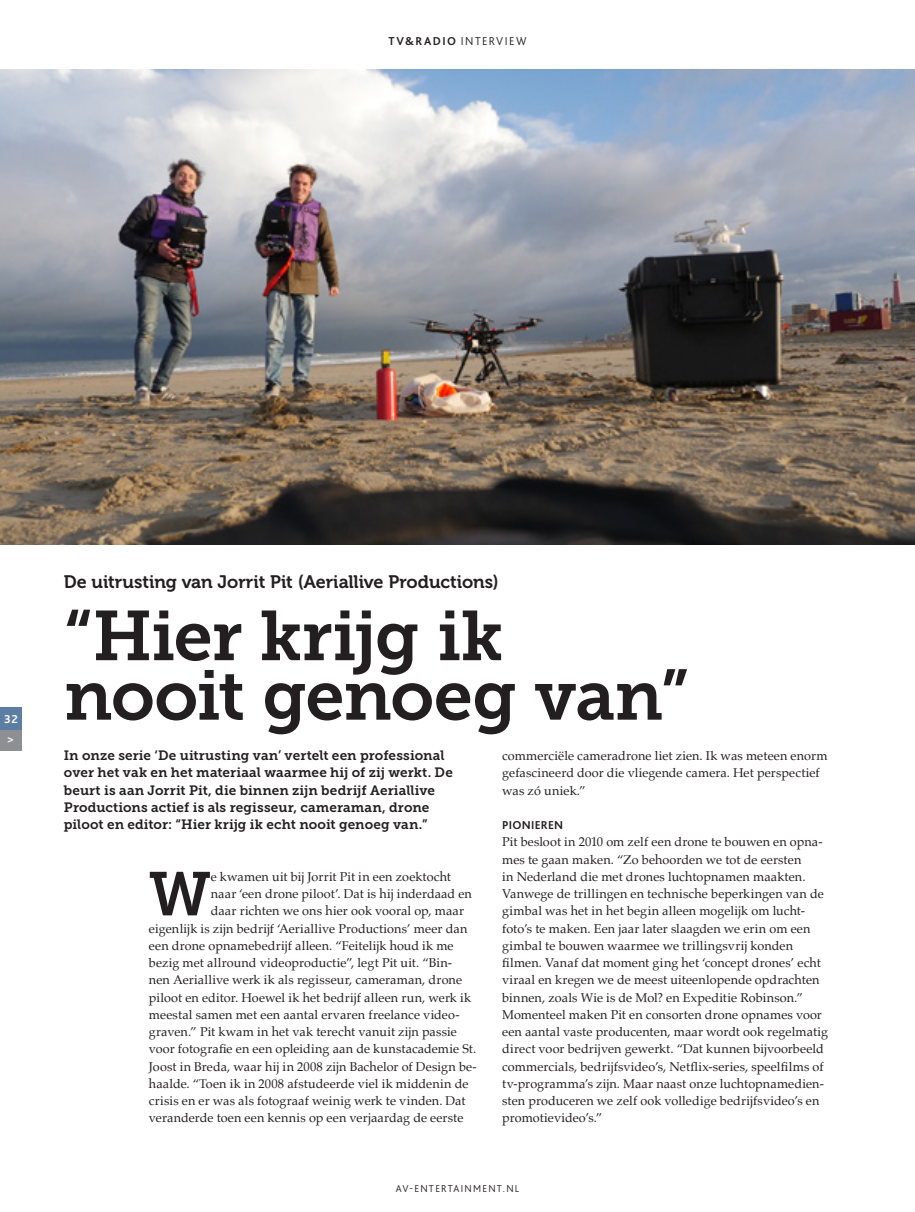
<style>
.page{position:relative;width:915px;height:1212px;background:#fff}
.page>*{position:absolute;margin:0;border:0;box-sizing:border-box;transform-origin:0 0}
.Hoodkop1{font:70.05px "Museo Slab 700";letter-spacing:-.02em;color:#231f20}
.platte_tekst_ini{font:61.35px "Museo Slab 700";color:#231f20}
.B16_kop{font:18px "Museo 700";letter-spacing:-.005em;color:#231f20}
.intro_tekst{font:13.5px/17.2px "Museo Slab 700";letter-spacing:.005em;color:#231f20}
.platte_tekst_ini-2{font:12.75px/17.2px "Palatino";letter-spacing:.005em;color:#231f20}
.platte_tekst{font:12.75px/17.2px "Palatino";letter-spacing:.01em;color:#231f20}
.kop_alinea{font:300 12px "Bliss 2";letter-spacing:.12em;color:#231f20}
.kop_alinea-2{font:700 12px "Bliss 2";letter-spacing:.02em;color:#231f20}
.kop_alinea-3{font:700 12px "Bliss 2";color:#fff}
.kop_alinea-4{font:300 10.5px "Bliss 2";letter-spacing:.125em;color:#231f20}
.s1{font-weight:700}
</style>
<div class="page">
<div style="left:0;top:728px;width:21px;height:22px;background:#8d8f92"></div>
<div style="left:0;top:707px;width:21px;height:22px;background:#5c7ea4"></div>
<img style="left:0;top:70px;width:914px;height:475px">
<p class="kop_alinea" style="left:388px;top:33px;width:139px"><span class="s1">TV&amp;RADIO</span> INTERVIEW</p>
<p class="kop_alinea-3" style="left:4px;top:711px;width:15px">32</p>
<p class="kop_alinea-3" style="left:7px;top:732px;width:8px">&gt;</p>
<p class="B16_kop" style="left:64px;top:571px;width:436px">De uitrusting van Jorrit Pit (Aeriallive Productions)</p>
<p class="Hoodkop1" style="left:64px;top:596px;width:441px">“Hier krijg ik</p>
<p class="Hoodkop1" style="left:64px;top:656px;width:626px">nooit genoeg van”</p>
<p class="intro_tekst" style="left:64px;top:747px;width:390px">In onze serie ‘De uitrusting van’ vertelt een professional over het vak en het materiaal waarmee hij of zij werkt. De beurt is aan Jorrit Pit, die binnen zijn bedrijf Aeriallive Productions actief is als regisseur, cameraman, drone</p>
<p class="intro_tekst" style="left:64px;top:816px;width:365px">piloot en editor: “Hier krijg ik echt nooit genoeg van.”</p>
<p class="platte_tekst_ini" style="left:149px;top:859px;width:63px">W</p>
<p class="platte_tekst_ini-2" style="left:211px;top:868px;width:242px">e kwamen uit bij Jorrit Pit in een zoektocht</p>
<p class="platte_tekst_ini-2" style="left:211px;top:885px;width:262px">naar ‘een drone piloot’. Dat is hij inderdaad en</p>
<p class="platte_tekst_ini-2" style="left:211px;top:902px;width:255px">daar richten we ons hier ook vooral op, maar</p>
<p class="platte_tekst_ini-2" style="left:149px;top:919px;width:320px">eigenlijk is zijn bedrijf ‘Aeriallive Productions’ meer dan</p>
<p class="platte_tekst_ini-2" style="left:149px;top:937px;width:306px">een drone opnamebedrijf alleen. “Feitelijk houd ik me</p>
<p class="platte_tekst_ini-2" style="left:149px;top:954px;width:304px">bezig met allround videoproductie”, legt Pit uit. “Bin-</p>
<p class="platte_tekst_ini-2" style="left:149px;top:971px;width:314px">nen Aeriallive werk ik als regisseur, cameraman, drone</p>
<p class="platte_tekst_ini-2" style="left:149px;top:988px;width:323px">piloot en editor. Hoewel ik het bedrijf alleen run, werk ik</p>
<p class="platte_tekst_ini-2" style="left:149px;top:1006px;width:312px">meestal samen met een aantal ervaren freelance video-</p>
<p class="platte_tekst_ini-2" style="left:149px;top:1023px;width:309px">graven.” Pit kwam in het vak terecht vanuit zijn passie</p>
<p class="platte_tekst_ini-2" style="left:149px;top:1040px;width:328px">voor fotografie en een opleiding aan de kunstacademie St.</p>
<p class="platte_tekst_ini-2" style="left:149px;top:1057px;width:329px">Joost in Breda, waar hij in 2008 zijn Bachelor of Design be-</p>
<p class="platte_tekst_ini-2" style="left:149px;top:1075px;width:321px">haalde. “Toen ik in 2008 afstudeerde viel ik middenin de</p>
<p class="platte_tekst_ini-2" style="left:149px;top:1092px;width:318px">crisis en er was als fotograaf weinig werk te vinden. Dat</p>
<p class="platte_tekst_ini-2" style="left:149px;top:1109px;width:316px">veranderde toen een kennis op een verjaardag de eerste</p>
<p class="platte_tekst_ini-2" style="left:502px;top:747px;width:327px">commerciële cameradrone liet zien. Ik was meteen enorm gefascineerd door die vliegende camera. Het perspectief was zó uniek.”</p>
<p class="kop_alinea-2" style="left:502px;top:818px;width:63px">PIONIEREN</p>
<p class="platte_tekst" style="left:502px;top:833px;width:327px">Pit besloot in 2010 om zelf een drone te bouwen en opna&shy;mes te gaan maken. “Zo behoorden we tot de eersten<br>in Nederland die met drones luchtopnamen maakten.<br>Vanwege de trillingen en technische beperkingen van de gimbal was het in het begin alleen mogelijk om lucht&shy;foto’s te maken. Een jaar later slaagden we erin om een gimbal te bouwen waarmee we trillingsvrij konden filmen. Vanaf dat moment ging het ‘concept drones’ echt viraal en kregen we de meest uiteenlopende opdrachten binnen, zoals Wie is de Mol? en Expeditie Robinson.” Momenteel maken Pit en consorten drone opnames voor een aantal vaste producenten, maar wordt ook regelmatig direct voor bedrijven gewerkt. “Dat kunnen bijvoorbeeld commercials, bedrijfsvideo’s, Netflix-series, speelfilms of tv-programma’s zijn. Maar naast onze luchtopnamedien&shy;sten produceren we zelf ook volledige bedrijfsvideo’s en promotievideo’s.”</p>
<p class="kop_alinea-4" style="left:395px;top:1182px;width:125px">AV-ENTERTAINMENT.NL</p>
</div>
